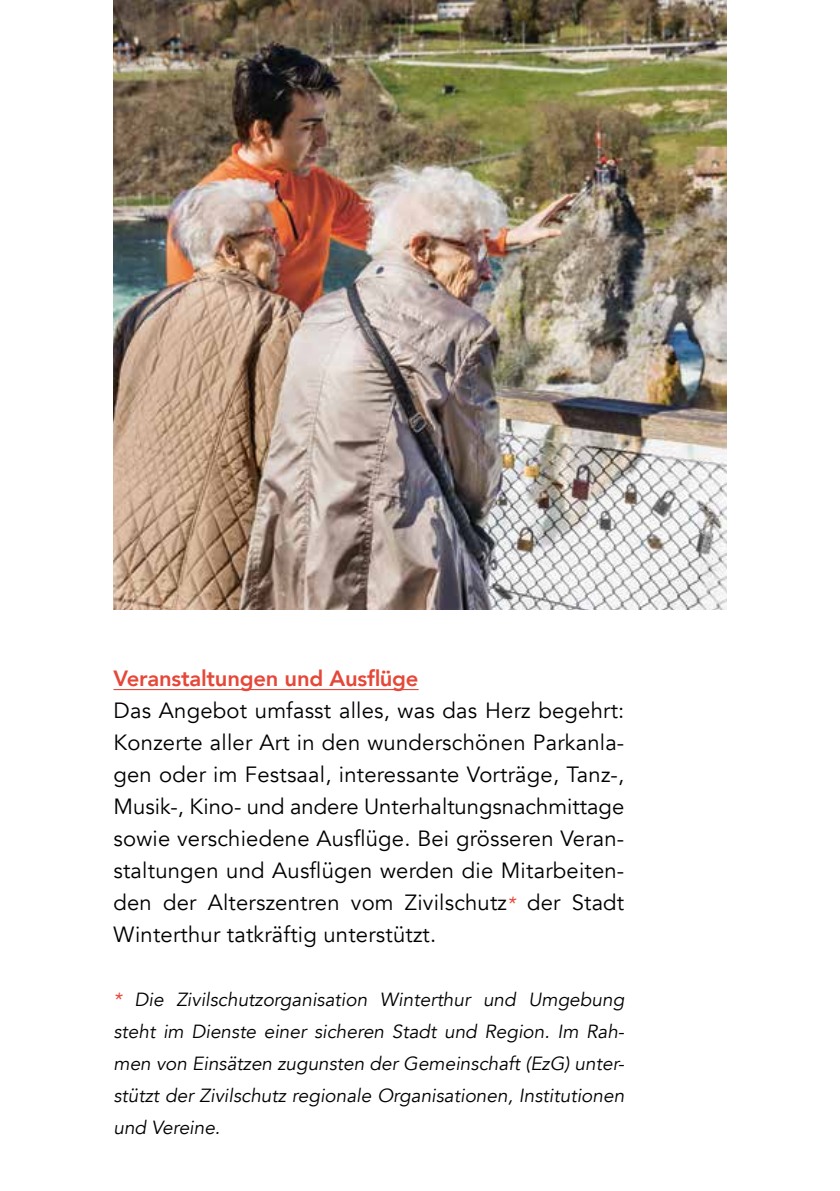
<style>
.page{position:relative;width:840px;height:1191px;background:#fff}
.page>*{position:absolute;margin:0;border:0;box-sizing:border-box;transform-origin:0 0}
.t1{font:22px/32px "Avenir";letter-spacing:.01em;color:#000;text-align:justify}
.t2{font:800 22px "Avenir";letter-spacing:-.01em;color:#e54738}
.t3{font:italic 19px/32px "Avenir";color:#000;text-align:justify}
.s1{font-style:italic;font-size:19px;color:#e54738}
.s2{color:#e54738}
</style>
<div class="page">
<hr style="left:113px;top:689px;width:305px;height:1px;background:#e54738">
<img style="left:113px;top:0;width:613px;height:609px">
<p class="t2" style="left:113px;top:661px;width:306px">Veranstaltungen und Ausflüge</p>
<p class="t1" style="left:113px;top:694px;width:512px">Das Angebot umfasst alles, was das Herz begehrt:<br>Konzerte aller Art in den wunderschönen Parkanla&shy;gen oder im Festsaal, interessante Vorträge, Tanz-, Musik-, Kino- und andere Unterhaltungsnachmittage sowie verschiedene Ausflüge. Bei grösseren Veran&shy;staltungen und Ausflügen werden die Mitarbeiten&shy;den der Alterszentren vom Zivilschutz<span class="s1">*</span> der Stadt Winterthur tatkräftig unterstützt.</p>
<p class="t3" style="left:113px;top:983px;width:512px"><span class="s2">*</span> Die Zivilschutzorganisation Winterthur und Umgebung steht im Dienste einer sicheren Stadt und Region. Im Rah&shy;men von Einsätzen zugunsten der Gemeinschaft (EzG) unter&shy;stützt der Zivilschutz regionale Organisationen, Institutionen und Vereine.</p>
</div>
